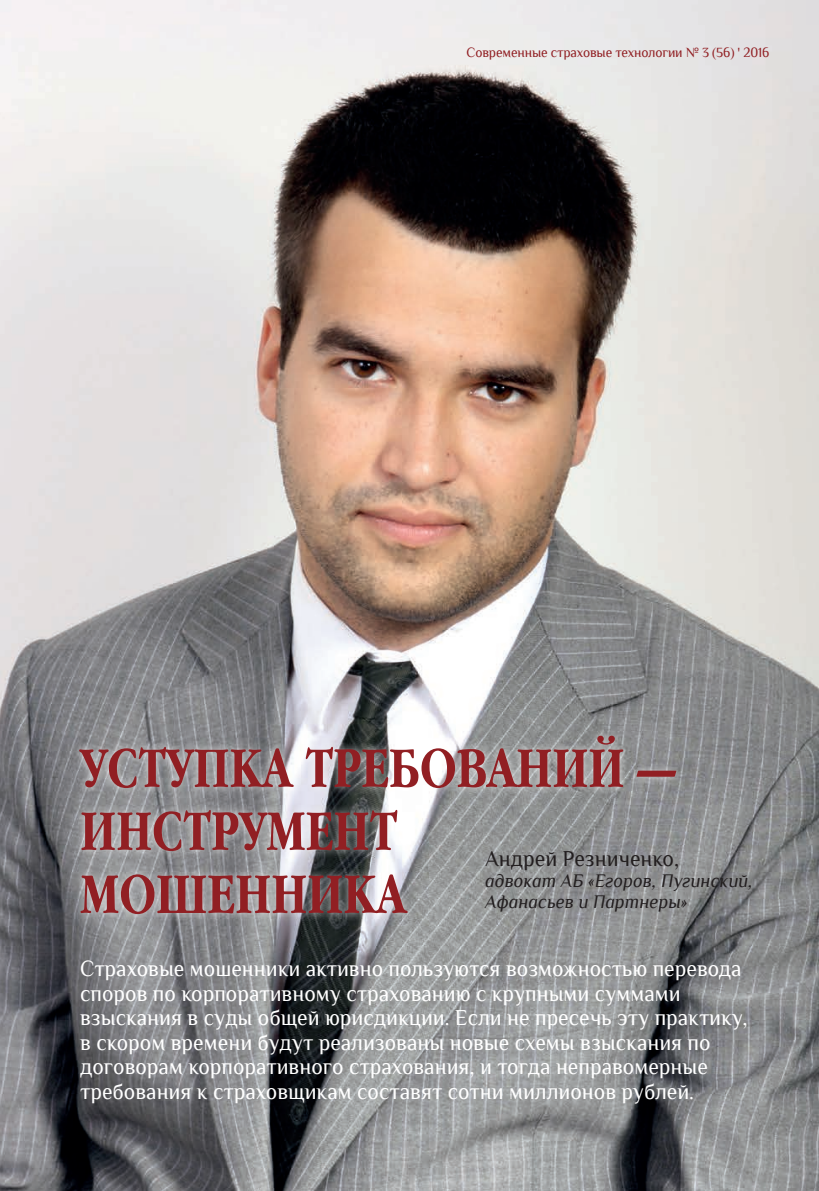
<style>
.page{position:relative;width:819px;height:1191px;background:#fff}
.page>*{position:absolute;margin:0;border:0;box-sizing:border-box;transform-origin:0 0}
.t1{font:700 59.5px/63px "Garamond Narrow";color:#911f23;scale:.96 1}
.t2{font:22.75px/24.5px "Philosopher";color:#fff;scale:.95 1}
.t3{font:22.75px "Philosopher";color:#231f20;scale:.95 1}
.t4{font:italic 19.25px/21px "Philosopher";color:#231f20;scale:.95 1}
.t5{font:14px "Philosopher";letter-spacing:-.01em;color:#911f23;scale:.96 1}
</style>
<div class="page">
<img style="left:0;top:0;width:819px;height:1191px">
<div style="left:71px;top:728px;width:613px;height:195px;background:#fff;opacity:.76"></div>
<p class="t5" style="left:466px;top:45px;width:317px">Cовременные страховые технологии № 3 (56) ' 2016</p>
<h1 class="t1" style="left:80px;top:737px;width:621px">УСТУПКА ТРЕБОВАНИЙ —<br>ИНСТРУМЕНТ<br>МОШЕННИКА</h1>
<p class="t3" style="left:485px;top:847px;width:206px">Андрей Резниченко,</p>
<p class="t4" style="left:485px;top:870px;width:283px">адвокат АБ «Егоров, Пугинский,<br>Афанасьев и Партнеры»</p>
<p class="t2" style="left:80px;top:956px;width:704px">Страховые мошенники активно пользуются возможностью перевода споров по корпоративному страхованию с крупными суммами взыскания в суды общей юрисдикции. Если не пресечь эту практику, в скором времени будут реализованы новые схемы взыскания по договорам корпоративного страхования, и тогда неправомерные требования к страховщикам составят сотни миллионов рублей.</p>
</div>
